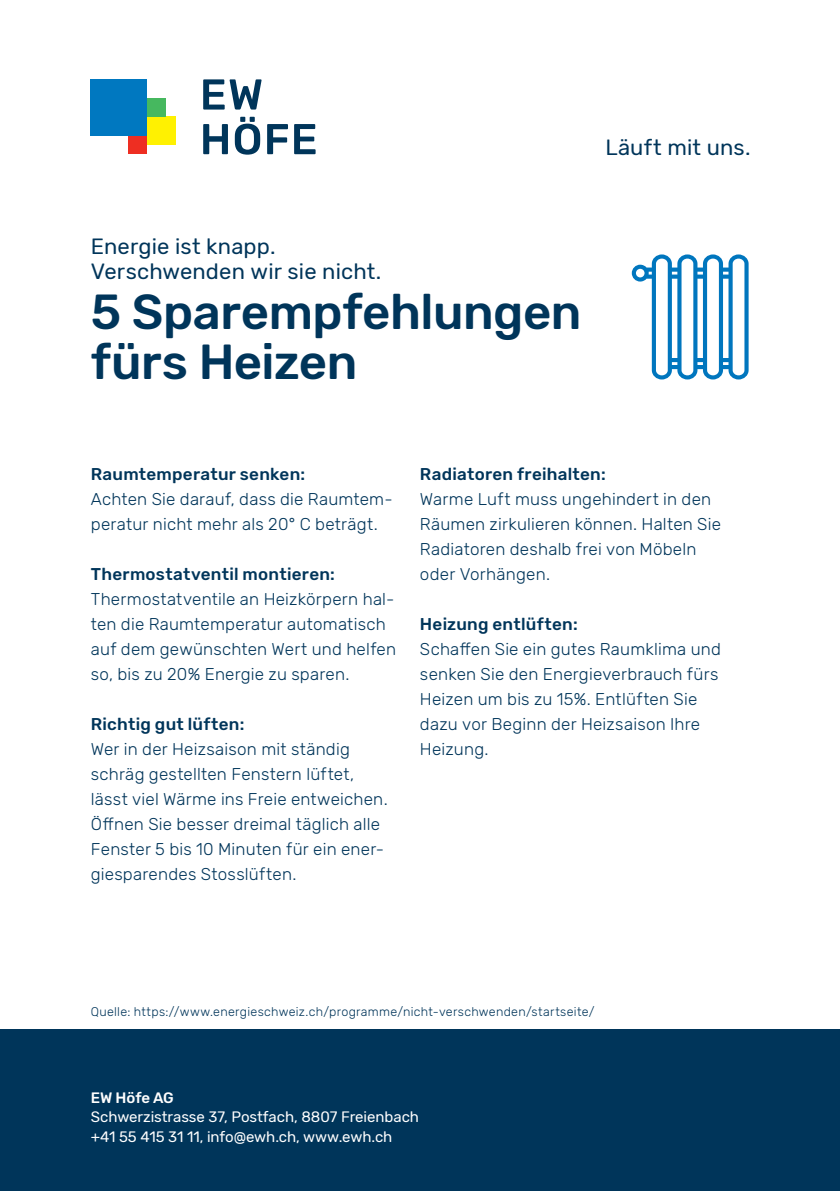
<style>
.page{position:relative;width:840px;height:1191px;background:#fff}
.page>*{position:absolute;margin:0;border:0;box-sizing:border-box;transform-origin:0 0}
.t1{font:500 49px/50px "Rubik";letter-spacing:-.01em;color:#00355a}
.t2{font:22px/25px "Rubik";letter-spacing:.005em;color:#00355a}
.t3{font:300 17px/25px "Rubik";letter-spacing:.01em;color:#00355a}
.t4{font:500 17px "Rubik";letter-spacing:.015em;color:#00355a}
.t5{font:15px/19.4px "Rubik";letter-spacing:-.005em;color:#fff}
.t6{font:500 15px "Rubik";letter-spacing:-.01em;color:#fff}
.t7{font:300 12.4px "Rubik";letter-spacing:.025em;color:#00355a}
</style>
<div class="page">
<div style="left:0;top:1029px;width:839px;height:162px;background:#00355a"></div>
<div style="left:147px;top:117px;width:28px;height:28px;background:#fff101"></div>
<div style="left:128px;top:136px;width:19px;height:18px;background:#ee2e22"></div>
<div style="left:147px;top:98px;width:19px;height:19px;background:#46b85f"></div>
<div style="left:91px;top:79px;width:56px;height:57px;background:#0078c0"></div>
<svg style="left:203px;top:79px;width:58px;height:31px"></svg>
<svg style="left:203px;top:124px;width:25px;height:30px"></svg>
<svg style="left:235px;top:117px;width:25px;height:38px"></svg>
<svg style="left:267px;top:124px;width:21px;height:30px"></svg>
<svg style="left:294px;top:124px;width:21px;height:30px"></svg>
<svg style="left:631px;top:254px;width:117px;height:125px"></svg>
<p class="t2" style="left:605px;top:135px;width:146px">Läuft mit uns.</p>
<p class="t2" style="left:91px;top:235px;width:292px">Energie ist knapp.<br>Verschwenden wir sie nicht.</p>
<h1 class="t1" style="left:91px;top:289px;width:492px">5 Sparempfehlungen fürs Heizen</h1>
<p class="t4" style="left:91px;top:464px;width:216px">Raumtemperatur senken:</p>
<p class="t3" style="left:91px;top:486px;width:303px">Achten Sie darauf, dass die Raumtem&shy;peratur nicht mehr als 20° C beträgt.</p>
<p class="t4" style="left:91px;top:564px;width:245px">Thermostatventil montieren:</p>
<p class="t3" style="left:91px;top:586px;width:307px">Thermostatventile an Heizkörpern hal&shy;ten die Raumtemperatur automatisch auf dem gewünschten Wert und helfen so, bis zu 20% Energie zu sparen.</p>
<p class="t4" style="left:91px;top:714px;width:155px">Richtig gut lüften:</p>
<p class="t3" style="left:91px;top:736px;width:298px">Wer in der Heizsaison mit ständig schräg gestellten Fenstern lüftet, lässt viel Wärme ins Freie entweichen.<br>Öffnen Sie besser dreimal täglich alle Fenster 5 bis 10 Minuten für ein ener&shy;giesparendes Stosslüften.</p>
<p class="t4" style="left:420px;top:464px;width:187px">Radiatoren freihalten:</p>
<p class="t3" style="left:420px;top:486px;width:302px">Warme Luft muss ungehindert in den<br>Räumen zirkulieren können. Halten Sie<br>Radiatoren deshalb frei von Möbeln oder Vorhängen.</p>
<p class="t4" style="left:420px;top:614px;width:159px">Heizung entlüften:</p>
<p class="t3" style="left:420px;top:636px;width:302px">Schaffen Sie ein gutes Raumklima und senken Sie den Energieverbrauch fürs<br>Heizen um bis zu 15%. Entlüften Sie dazu vor Beginn der Heizsaison Ihre<br>Heizung.</p>
<p class="t7" style="left:91px;top:1005px;width:505px">Quelle: https://www.energieschweiz.ch/programme/nicht-verschwenden/startseite/</p>
<p class="t6" style="left:91px;top:1089px;width:84px">EW Höfe AG</p>
<p class="t5" style="left:91px;top:1107px;width:329px">Schwerzistrasse 37, Postfach, 8807 Freienbach +41 55 415 31 11, info@ewh.ch, www.ewh.ch</p>
</div>
